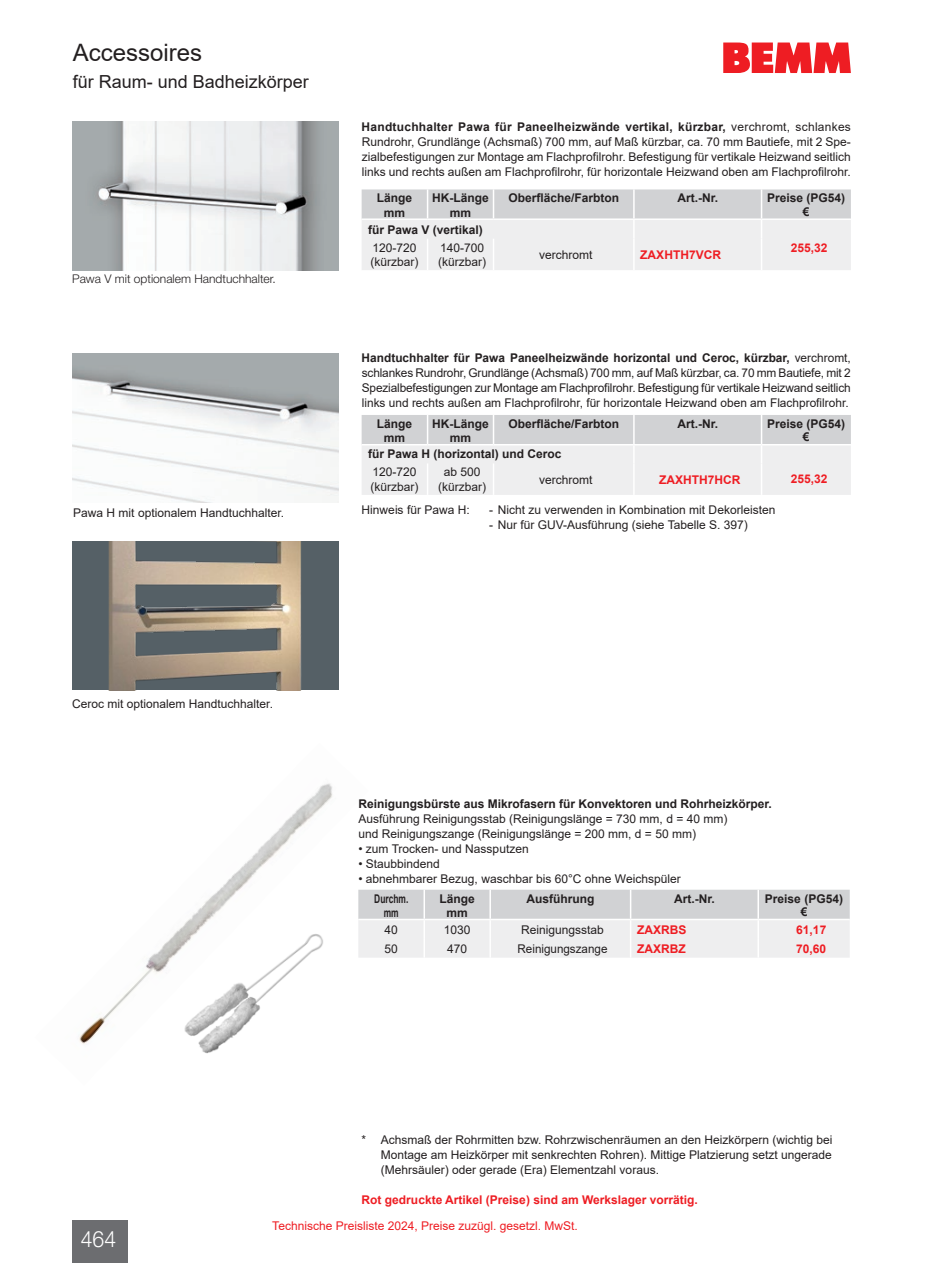
<style>
.page{position:relative;width:936px;height:1263px;background:#fff}
.page>*{position:absolute;margin:0;border:0;box-sizing:border-box;transform-origin:0 0}
.t1{font:24px "Arial";color:#231f20}
.t2{font:300 22.5px "Helvetica Neue LT Pro";color:#fff;scale:.94 1}
.t3{font:18px "Arial";color:#231f20}
.t4{font:12px/15px "Arial";color:#231f20}
.t5{font:700 12px/14.4px "Arial";color:#231f20;text-align:center}
.t6{font:700 12px "Arial";color:#ee1d23}
.t7{font:12px "Arial";color:#ee1d23}
.t8{font:300 12px "Helvetica Neue LT Pro";color:#231f20}
.t9{font:700 12px/14.4px "Arial";color:#231f20;text-align:center;scale:.7 1}
.s1{font-weight:700}
</style>
<div class="page">
<svg style="left:723px;top:43px;width:127px;height:30px;background:#f04348"></svg>
<div style="left:72px;top:1220px;width:56px;height:43px;background:#6c6d70"></div>
<svg style="left:361px;top:189px;width:489px;height:81px;background:#e3e4e5"></svg>
<hr style="left:427px;top:239px;width:1px;height:31px;background:#fff">
<hr style="left:492px;top:239px;width:2px;height:31px;background:#fff">
<hr style="left:633px;top:239px;width:1px;height:31px;background:#fff">
<hr style="left:760px;top:239px;width:2px;height:31px;background:#fff">
<hr style="left:361px;top:218px;width:66px;height:2px;background:#fff">
<hr style="left:427px;top:218px;width:66px;height:2px;background:#fff">
<hr style="left:493px;top:218px;width:141px;height:2px;background:#fff">
<hr style="left:634px;top:218px;width:127px;height:2px;background:#fff">
<hr style="left:761px;top:218px;width:89px;height:2px;background:#fff">
<svg style="left:368px;top:890px;width:481px;height:68px;background:#e2e2e4"></svg>
<img style="left:79px;top:783px;width:289px;height:271px">
<svg style="left:361px;top:415px;width:489px;height:80px;background:#e3e4e5"></svg>
<hr style="left:427px;top:463px;width:1px;height:32px;background:#fff">
<hr style="left:492px;top:463px;width:2px;height:32px;background:#fff">
<hr style="left:633px;top:463px;width:1px;height:32px;background:#fff">
<hr style="left:760px;top:463px;width:2px;height:32px;background:#fff">
<hr style="left:361px;top:444px;width:66px;height:1px;background:#fff">
<hr style="left:427px;top:444px;width:66px;height:1px;background:#fff">
<hr style="left:493px;top:444px;width:141px;height:1px;background:#fff">
<hr style="left:634px;top:444px;width:127px;height:1px;background:#fff">
<hr style="left:761px;top:444px;width:89px;height:1px;background:#fff">
<div style="left:72px;top:541px;width:266px;height:149px;background:#556066"></div>
<img style="left:108px;top:541px;width:194px;height:149px">
<img style="left:72px;top:353px;width:266px;height:149px">
<img style="left:73px;top:121px;width:265px;height:149px">
<h1 class="t1" style="left:73px;top:36px;width:131px">Accessoires</h1>
<h3 class="t3" style="left:73px;top:69px;width:238px">für Raum- und Badheizkörper</h3>
<p class="t8" style="left:72px;top:271px;width:205px">Pawa V mit optionalem Handtuchhalter.</p>
<p class="t4" style="left:73px;top:506px;width:212px">Pawa H mit optionalem Handtuchhalter.</p>
<p class="t4" style="left:361px;top:119px;width:491px;text-align:justify"><span class="s1">Handtuchhalter Pawa für Paneelheizwände vertikal, kürzbar,</span> verchromt, schlankes Rundrohr, Grundlänge (Achsmaß) 700 mm, auf Maß kürzbar, ca. 70 mm Bautiefe, mit 2 Spe&shy;zialbefestigungen zur Montage am Flachprofilrohr. Befestigung für vertikale Heizwand seitlich links und rechts außen am Flachprofilrohr, für horizontale Heizwand oben am Flachprofilrohr.</p>
<p class="t5" style="left:377px;top:191px;width:37px">Länge mm</p>
<p class="t5" style="left:432px;top:191px;width:58px">HK-Länge mm</p>
<p class="t5" style="left:508px;top:191px;width:112px">Oberfläche/Farbton</p>
<p class="t5" style="left:677px;top:191px;width:42px">Art.-Nr.</p>
<p class="t5" style="left:767px;top:192px;width:80px;line-height:13.5px">Preise (PG54) €</p>
<p class="t5" style="left:368px;top:222px;width:116px">für Pawa V (vertikal)</p>
<p class="t4" style="left:370px;top:240px;width:50px;line-height:14.4px">120-720 (kürzbar)</p>
<p class="t4" style="left:438px;top:240px;width:49px;line-height:14.4px">140-700 (kürzbar)</p>
<p class="t4" style="left:539px;top:247px;width:55px">verchromt</p>
<p class="t6" style="left:640px;top:246px;width:82px">ZAXHTH7VCR</p>
<p class="t6" style="left:790px;top:239px;width:38px">255,32</p>
<p class="t4" style="left:361px;top:350px;width:490px;text-align:justify"><span class="s1">Handtuchhalter für Pawa Paneelheizwände horizontal und Ceroc, kürzbar,</span> verchromt, schlankes Rundrohr, Grundlänge (Achsmaß) 700 mm, auf Maß kürzbar, ca. 70 mm Bautiefe, mit 2<br>Spezialbefestigungen zur Montage am Flachprofilrohr. Befestigung für vertikale Heizwand seitlich links und rechts außen am Flachprofilrohr, für horizontale Heizwand oben am Flachprofilrohr.</p>
<p class="t5" style="left:377px;top:417px;width:37px">Länge mm</p>
<p class="t5" style="left:432px;top:417px;width:58px">HK-Länge mm</p>
<p class="t5" style="left:508px;top:417px;width:112px">Oberfläche/Farbton</p>
<p class="t5" style="left:677px;top:417px;width:42px">Art.-Nr.</p>
<p class="t5" style="left:767px;top:417px;width:80px;line-height:13.5px">Preise (PG54) €</p>
<p class="t5" style="left:368px;top:447px;width:195px">für Pawa H (horizontal) und Ceroc</p>
<p class="t4" style="left:370px;top:465px;width:50px;line-height:14.4px">120-720 (kürzbar)</p>
<p class="t4" style="left:438px;top:465px;width:49px;line-height:14.4px;text-align:center">ab 500 (kürzbar)</p>
<p class="t4" style="left:539px;top:472px;width:55px">verchromt</p>
<p class="t6" style="left:659px;top:471px;width:83px">ZAXHTH7HCR</p>
<p class="t6" style="left:790px;top:470px;width:38px">255,32</p>
<p class="t4" style="left:361px;top:502px;width:110px">Hinweis für Pawa H:</p>
<p class="t4" style="left:489px;top:502px;width:287px">- Nicht zu verwenden in Kombination mit Dekorleisten</p>
<p class="t4" style="left:489px;top:517px;width:260px">- Nur für GUV-Ausführung (siehe Tabelle S. 397)</p>
<p class="t4" style="left:72px;top:696px;width:202px">Ceroc mit optionalem Handtuchhalter.</p>
<p class="t5" style="left:358px;top:797px;width:415px">Reinigungsbürste aus Mikrofasern für Konvektoren und Rohrheizkörper.</p>
<p class="t4" style="left:358px;top:811px;width:370px">Ausführung Reinigungsstab (Reinigungslänge = 730 mm, d = 40 mm) und Reinigungszange (Reinigungslänge = 200 mm, d = 50 mm)</p>
<p class="t4" style="left:358px;top:841px;width:172px">• zum Trocken- und Nassputzen</p>
<p class="t4" style="left:358px;top:856px;width:83px">• Staubbindend</p>
<p class="t4" style="left:358px;top:871px;width:324px">• abnehmbarer Bezug, waschbar bis 60°C ohne Weichspüler</p>
<p class="t9" style="left:374px;top:891px;width:50px">Durchm. mm</p>
<p class="t5" style="left:439px;top:891px;width:37px">Länge mm</p>
<p class="t5" style="left:526px;top:891px;width:69px">Ausführung</p>
<p class="t5" style="left:674px;top:891px;width:42px">Art.-Nr.</p>
<p class="t5" style="left:764px;top:892px;width:80px;line-height:13.5px">Preise (PG54) €</p>
<p class="t4" style="left:384px;top:922px;width:15px">40</p>
<p class="t4" style="left:444px;top:922px;width:28px">1030</p>
<p class="t4" style="left:521px;top:922px;width:84px">Reinigungsstab</p>
<p class="t6" style="left:637px;top:921px;width:51px">ZAXRBS</p>
<p class="t6" style="left:796px;top:921px;width:32px">61,17</p>
<p class="t4" style="left:384px;top:941px;width:15px">50</p>
<p class="t4" style="left:447px;top:941px;width:22px">470</p>
<p class="t4" style="left:517px;top:941px;width:91px">Reinigungszange</p>
<p class="t6" style="left:637px;top:940px;width:50px">ZAXRBZ</p>
<p class="t6" style="left:796px;top:940px;width:32px">70,60</p>
<p class="t4" style="left:381px;top:1132px;width:453px;text-align:justify;text-indent:-19px">* Achsmaß der Rohrmitten bzw. Rohrzwischenräumen an den Heizkörpern (wichtig bei Montage am Heizkörper mit senkrechten Rohren). Mittige Platzierung setzt ungerade (Mehrsäuler) oder gerade (Era) Elementzahl voraus.</p>
<p class="t6" style="left:361px;top:1192px;width:338px">Rot gedruckte Artikel (Preise) sind am Werkslager vorrätig.</p>
<h2 class="t2" style="left:81px;top:1225px;width:39px">464</h2>
<p class="t7" style="left:272px;top:1217px;width:307px">Technische Preisliste 2024, Preise zuzügl. gesetzl. MwSt.</p>
</div>
